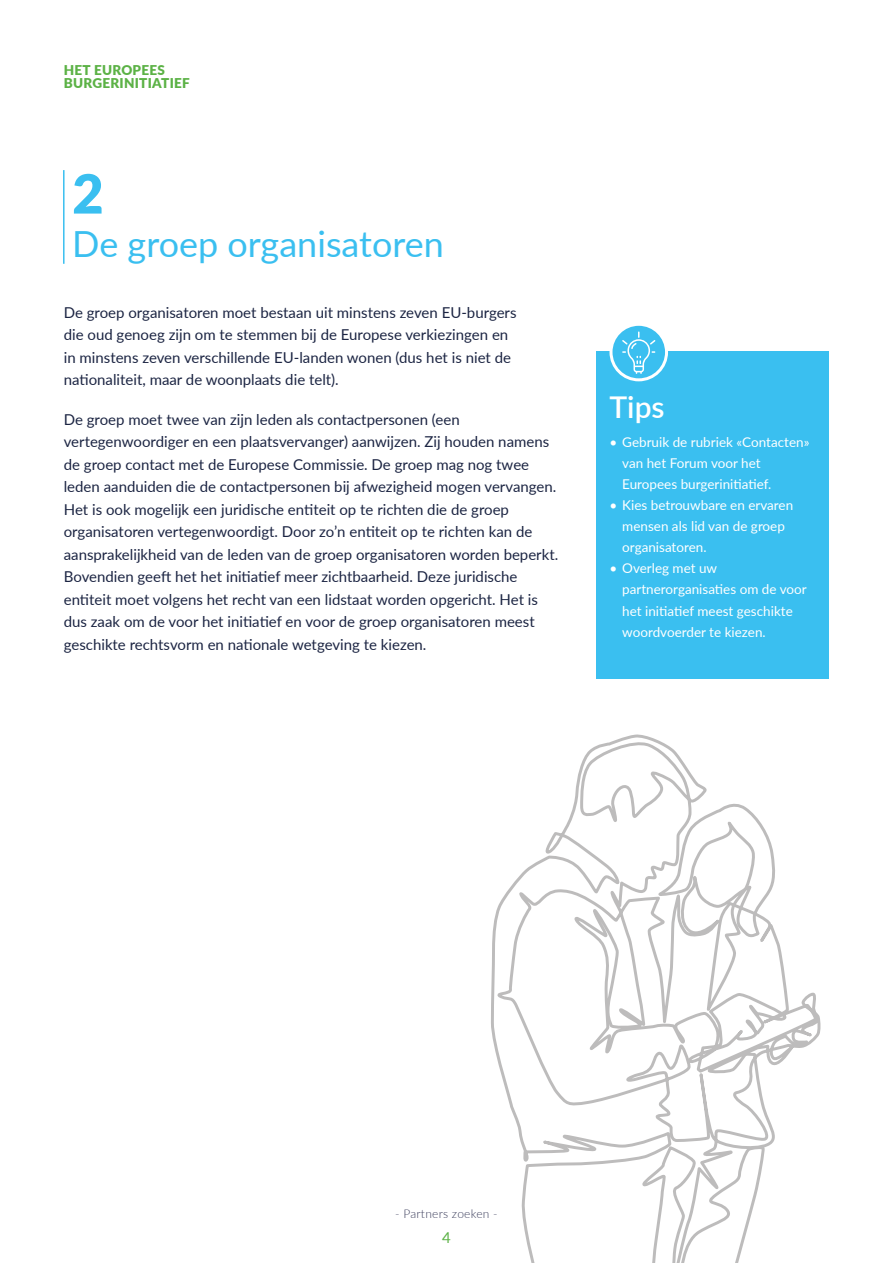
<style>
.page{position:relative;width:893px;height:1263px;background:#fff}
.page>*{position:absolute;margin:0;border:0;box-sizing:border-box;transform-origin:0 0}
.t1{font:900 54px "Lato";color:#3abff0}
.t2{font:36px "Lato";color:#3abff0}
.t3{font:600 30px "Lato";color:#fff}
.t4{font:15px/22.5px "Lato";color:#1c2543}
.t5{font:15px "Lato";color:#5cb246}
.t6{font:13.5px/21px "Lato";color:#fff}
.t7{font:900 13.5px/13.5px "Lato";letter-spacing:.02em;color:#5cb246}
.t8{font:300 12px "Lato";letter-spacing:.02em;color:#3c3e5c}
</style>
<div class="page">
<hr style="left:63px;top:170px;width:2px;height:94px;background:#3abff0">
<div style="left:597px;top:351px;width:232px;height:328px;background:#3abff0"></div>
<svg style="left:611px;top:324px;width:55px;height:56px"></svg>
<div style="left:609px;top:323px;width:59px;height:58px;border:3px solid #fff;border-radius:50%"></div>
<svg style="left:622px;top:331px;width:33px;height:43px"></svg>
<svg style="left:491px;top:734px;width:330px;height:529px"></svg>
<p class="t7" style="left:64px;top:62px;width:127px">HET EUROPEES<br>BURGERINITIATIEF</p>
<h1 class="t1" style="left:72px;top:153px;width:33px">2</h1>
<h2 class="t2" style="left:72px;top:218px;width:373px">De groep organisatoren</h2>
<p class="t4" style="left:64px;top:300px;width:454px">De groep organisatoren moet bestaan uit minstens zeven EU-burgers die oud genoeg zijn om te stemmen bij de Europese verkiezingen en in minstens zeven verschillende EU-landen wonen (dus het is niet de nationaliteit, maar de woonplaats die telt).</p>
<p class="t4" style="left:64px;top:407px;width:496px">De groep moet twee van zijn leden als contactpersonen (een vertegenwoordiger en een plaatsvervanger) aanwijzen. Zij houden namens de groep contact met de Europese Commissie. De groep mag nog twee leden aanduiden die de contactpersonen bij afwezigheid mogen vervangen.<br>Het is ook mogelijk een juridische entiteit op te richten die de groep organisatoren vertegenwoordigt. Door zo’n entiteit op te richten kan de aansprakelijkheid van de leden van de groep organisatoren worden beperkt.<br>Bovendien geeft het het initiatief meer zichtbaarheid. Deze juridische entiteit moet volgens het recht van een lidstaat worden opgericht. Het is dus zaak om de voor het initiatief en voor de groep organisatoren meest geschikte rechtsvorm en nationale wetgeving te kiezen.</p>
<h3 class="t3" style="left:609px;top:385px;width:57px">Tips</h3>
<p class="t6" style="left:622px;top:431px;width:189px;text-indent:-13px">• Gebruik de rubriek «Contacten» van het Forum voor het<br>Europees burgerinitiatief.</p>
<p class="t6" style="left:622px;top:494px;width:172px;text-indent:-13px">• Kies betrouwbare en ervaren mensen als lid van de groep organisatoren.</p>
<p class="t6" style="left:622px;top:557px;width:186px;text-indent:-13px">• Overleg met uw partnerorganisaties om de voor het initiatief meest geschikte woordvoerder te kiezen.</p>
<p class="t8" style="left:395px;top:1206px;width:104px">- Partners zoeken -</p>
<p class="t5" style="left:442px;top:1227px;width:10px">4</p>
</div>
